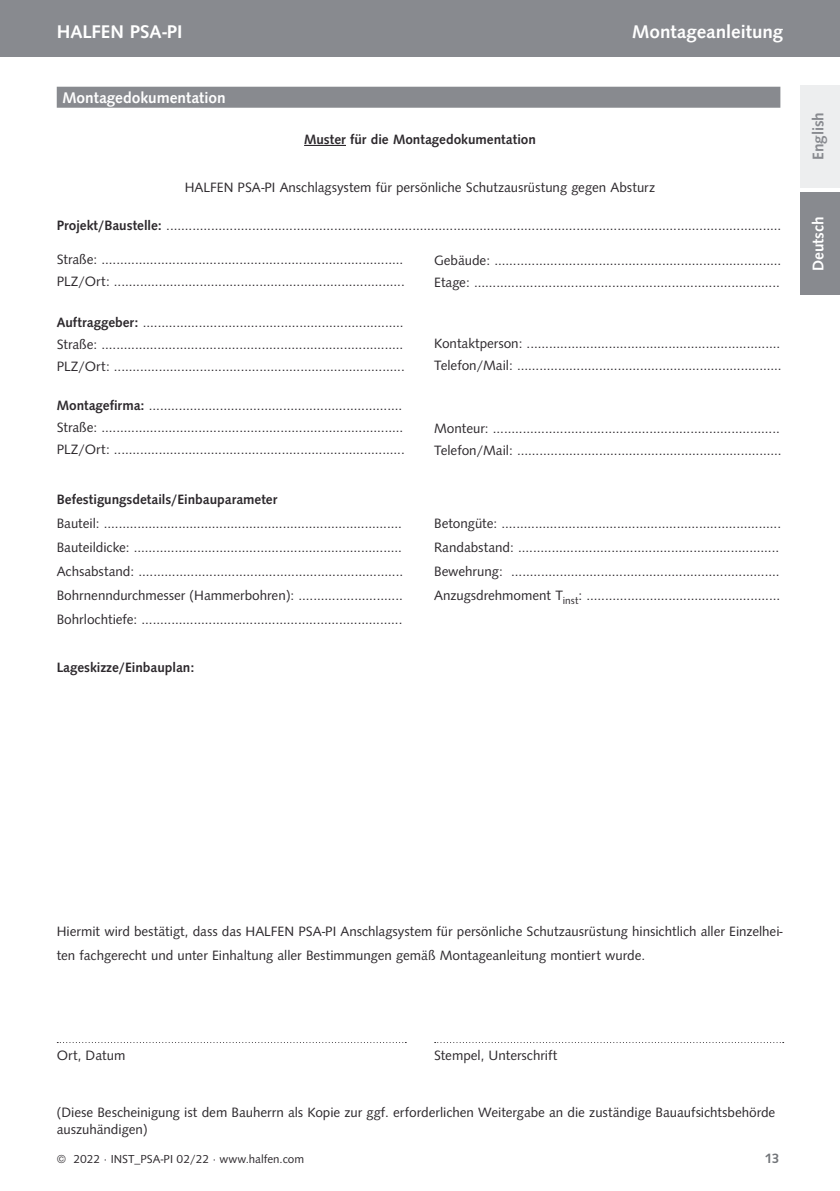
<style>
.page{position:relative;width:840px;height:1191px;background:#fff}
.page>*{position:absolute;margin:0;border:0;box-sizing:border-box;transform-origin:0 0}
.t1{font:500 19px "Syntax TOT";color:#fff}
.t2{font:500 16px "Syntax TOT";color:#fff}
.t3{font:500 16px "Syntax TOT";color:#888a8f}
.t4{font:14px/24px "Syntax TOT";color:#2c282c}
.t5{font:500 14px "Syntax TOT";color:#2c282c}
.t6{font:500 14px "Syntax TOT";color:#717478}
.t7{font:12px "Syntax TOT";color:#2c282c}
.s1{font-weight:500}
</style>
<div class="page">
<hr style="left:304px;top:145px;width:42px;height:1px;background:#2c282c">
<svg style="left:57px;top:1042px;width:349px;height:1px"></svg>
<svg style="left:434px;top:1042px;width:349px;height:1px"></svg>
<div style="left:0;top:0;width:839px;height:57px;background:#888a8f"></div>
<div style="left:799px;top:193px;width:40px;height:102px;background:#888a8f"></div>
<div style="left:799px;top:85px;width:40px;height:102px;background:#edeeef"></div>
<div style="left:57px;top:87px;width:723px;height:21px;background:#888a8f"></div>
<h1 class="t1" style="left:57px;top:25px;width:127px">HALFEN PSA-PI</h1>
<h1 class="t1" style="left:631px;top:25px;width:152px">Montageanleitung</h1>
<p class="t2" style="left:62px;top:91px;width:165px">Montagedokumentation</p>
<p class="t5" style="left:304px;top:134px;width:233px">Muster für die Montagedokumentation</p>
<p class="t4" style="left:185px;top:177px;width:471px">HALFEN PSA-PI Anschlagsystem für persönliche Schutzausrüstung gegen Absturz</p>
<p class="t4" style="left:57px;top:214px;width:725px"><span class="s1">Projekt/Baustelle:</span> .....................................................................................................................................................................</p>
<p class="t4" style="left:57px;top:249px;width:349px;line-height:22px">Straße: .................................................................................<br>PLZ/Ort: ..............................................................................</p>
<p class="t4" style="left:57px;top:312px;width:349px;line-height:22px;text-align:justify"><span class="s1">Auftraggeber:</span> ......................................................................<br>Straße: .................................................................................<br>PLZ/Ort: ..............................................................................</p>
<p class="t4" style="left:57px;top:396px;width:349px;line-height:22px"><span class="s1">Montagefirma:</span> ....................................................................<br>Straße: .................................................................................<br>PLZ/Ort: ..............................................................................</p>
<p class="t5" style="left:57px;top:494px;width:222px">Befestigungsdetails/Einbauparameter</p>
<p class="t4" style="left:57px;top:513px;width:347px;text-align:justify">Bauteil: ................................................................................<br>Bauteildicke: ........................................................................<br>Achsabstand: .......................................................................<br>Bohrnenndurchmesser (Hammerbohren): ............................<br>Bohrlochtiefe: ......................................................................</p>
<p class="t5" style="left:57px;top:662px;width:139px">Lageskizze/Einbauplan:</p>
<p class="t4" style="left:434px;top:251px;width:348px;line-height:22px">Gebäude: .............................................................................<br>Etage: ..................................................................................</p>
<p class="t4" style="left:434px;top:334px;width:349px;line-height:22px">Kontaktperson: ....................................................................<br>Telefon/Mail: .......................................................................</p>
<p class="t4" style="left:434px;top:418px;width:349px;line-height:22px">Monteur: .............................................................................<br>Telefon/Mail: .......................................................................</p>
<p class="t4" style="left:434px;top:513px;width:348px">Betongüte: ...........................................................................<br>Randabstand: ......................................................................<br>Bewehrung: ........................................................................<br>Anzugsdrehmoment T<sub>inst</sub>: ....................................................</p>
<p class="t3" style="left:811px;top:160px;width:49px;rotate:-90deg">English</p>
<p class="t2" style="left:811px;top:271px;width:56px;rotate:-90deg">Deutsch</p>
<p class="t4" style="left:57px;top:921px;width:727px">Hiermit wird bestätigt, dass das HALFEN PSA-PI Anschlagsystem für persönliche Schutzausrüstung hinsichtlich aller Einzelhei&shy;ten fachgerecht und unter Einhaltung aller Bestimmungen gemäß Montageanleitung montiert wurde.</p>
<p class="t4" style="left:57px;top:1044px;width:70px">Ort, Datum</p>
<p class="t4" style="left:434px;top:1044px;width:125px">Stempel, Unterschrift</p>
<p class="t4" style="left:57px;top:1105px;width:719px;line-height:16.8px">(Diese Bescheinigung ist dem Bauherrn als Kopie zur ggf. erforderlichen Weitergabe an die zuständige Bauaufsichtsbehörde auszuhändigen)</p>
<p class="t7" style="left:57px;top:1154px;width:249px">© 2022 · INST_PSA-PI 02/22 · www.halfen.com</p>
<p class="t6" style="left:764px;top:1152px;width:16px">13</p>
</div>
